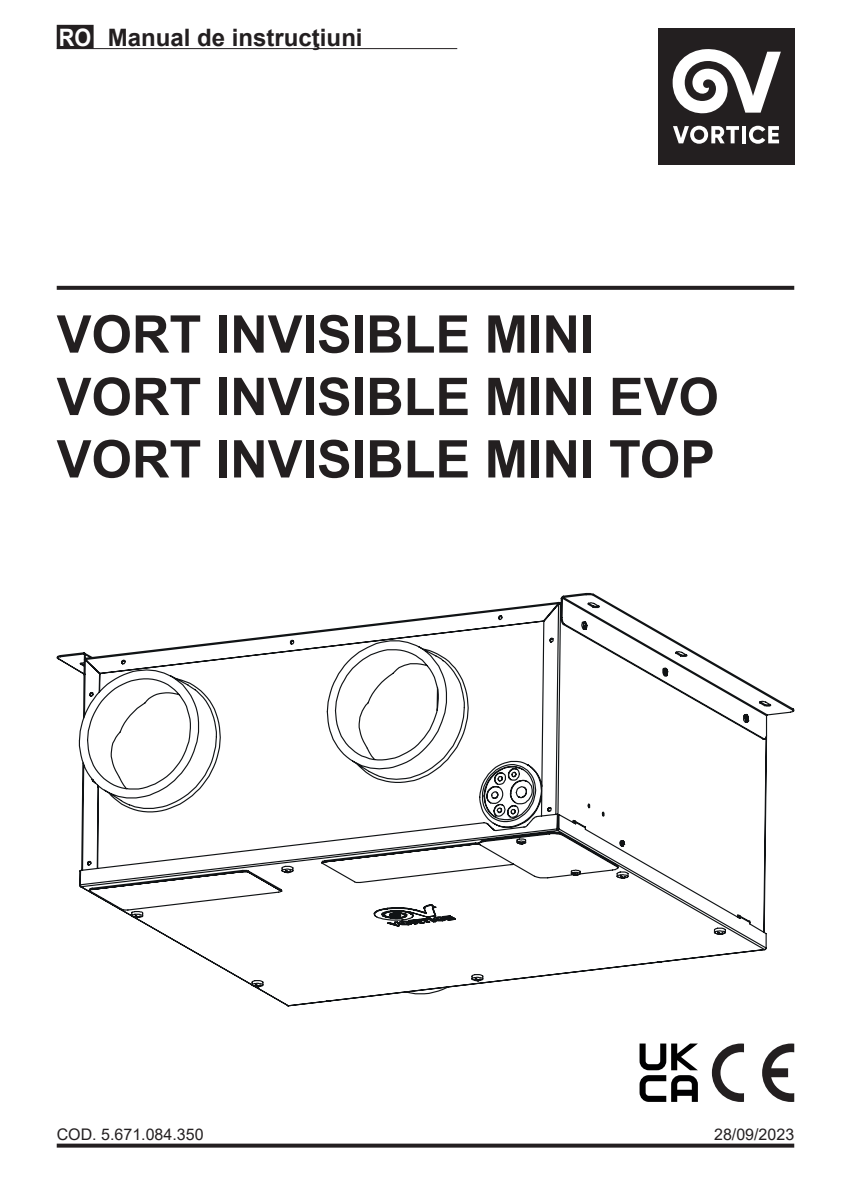
<style>
.page{position:relative;width:851px;height:1191px;background:#fff}
.page>*{position:absolute;margin:0;border:0;box-sizing:border-box;transform-origin:0 0}
.Titolo_Copertina{font:700 52px "Arial";color:#231f20}
.t1{font:700 24px "Arial";color:#231f20}
.t2{font:16px "Arial";color:#231f20}
.s1{color:#fff}
</style>
<div class="page">
<svg style="left:57px;top:286px;width:737px;height:4px;fill:#231f20"></svg>
<svg style="left:57px;top:1143px;width:737px;height:4px;fill:#231f20"></svg>
<div style="left:658px;top:28px;width:136px;height:136px;background:#231f20"></div>
<svg style="left:742px;top:126px;width:3px;height:17px"></svg>
<svg style="left:749px;top:126px;width:30px;height:18px"></svg>
<svg style="left:673px;top:126px;width:66px;height:18px"></svg>
<svg style="left:672px;top:49px;width:108px;height:65px"></svg>
<hr style="left:57px;top:48px;width:400px;height:1px;background:#231f20">
<div style="left:57px;top:25px;width:37px;height:24px;background:#231f20"></div>
<svg style="left:57px;top:593px;width:737px;height:413px"></svg>
<svg style="left:639px;top:1043px;width:58px;height:58px"></svg>
<svg style="left:711px;top:1043px;width:32px;height:59px"></svg>
<svg style="left:762px;top:1043px;width:32px;height:59px"></svg>
<p class="t1" style="left:59px;top:20px;width:305px"><span class="s1">RO</span> Manual de instrucţiuni</p>
<p class="Titolo_Copertina" style="left:57px;top:298px;width:539px">VORT INVISIBLE MINI</p>
<p class="Titolo_Copertina" style="left:57px;top:360px;width:663px">VORT INVISIBLE MINI EVO</p>
<p class="Titolo_Copertina" style="left:57px;top:422px;width:659px">VORT INVISIBLE MINI TOP</p>
<p class="t2" style="left:57px;top:1123px;width:148px">COD. 5.671.084.350</p>
<p class="t2" style="left:714px;top:1123px;width:82px">28/09/2023</p>
</div>
